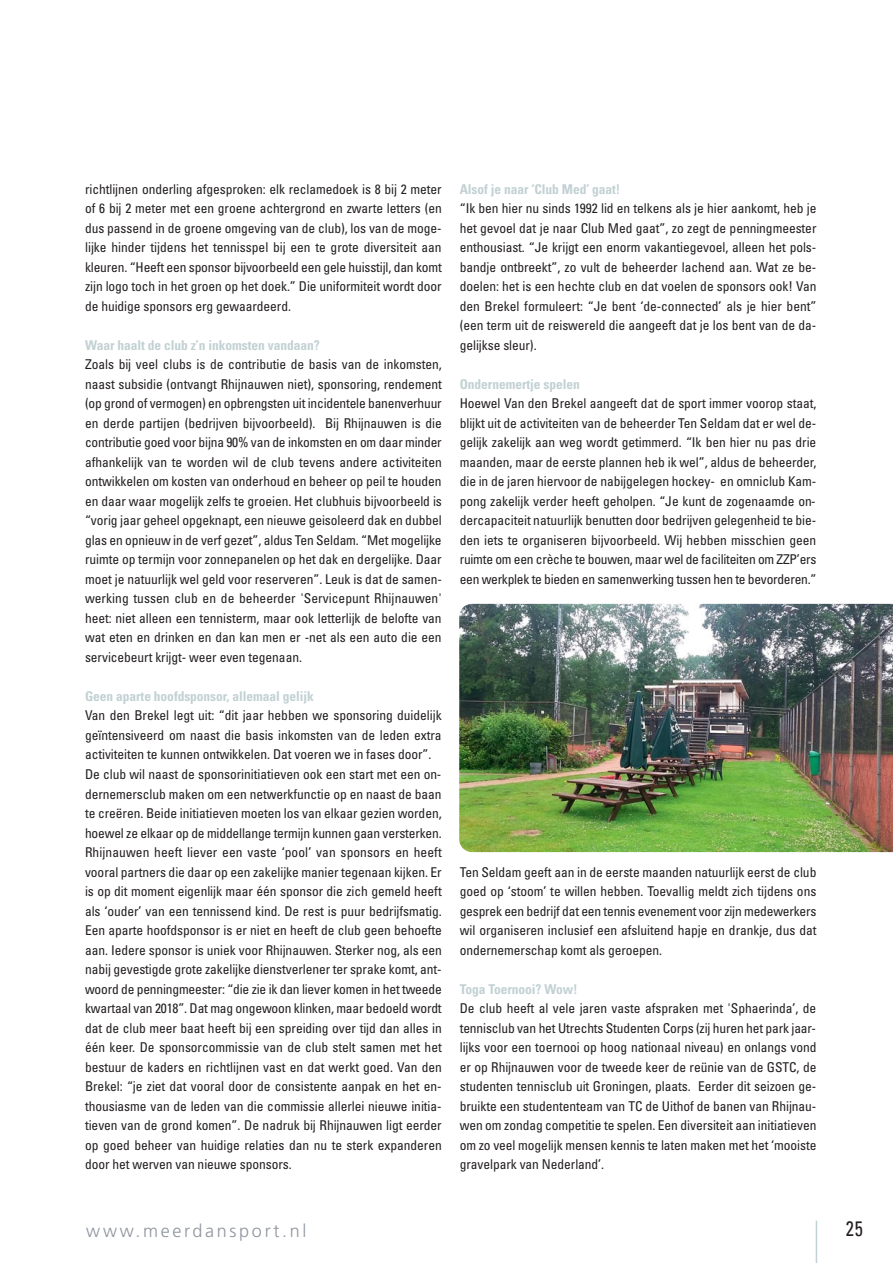
<style>
.page{position:relative;width:893px;height:1263px;background:#fff}
.page>*{position:absolute;margin:0;border:0;box-sizing:border-box;transform-origin:0 0}
.t1{font:condensed 21px "Univers";color:#231f20;scale:.87 1}
.t2{font:300 18px "Frutiger";letter-spacing:.15em;color:#8f949d}
.t3{font:condensed 13.5px/19.5px "Univers";letter-spacing:-.005em;color:#231f20}
.s1{font-weight:700;color:#c2d1d3}
</style>
<div class="page">
<hr style="left:816px;top:1220px;width:1px;height:43px;background:#c2d1d3">
<img style="left:459px;top:604px;width:434px;height:248px">
<p class="t3" style="left:85px;top:181px;width:358px;text-align:justify">richtlijnen onderling afgesproken: elk reclamedoek is 8 bij 2 meter of 6 bij 2 meter met een groene achtergrond en zwarte letters (en dus passend in de groene omgeving van de club), los van de moge&shy;lijke hinder tijdens het tennisspel bij een te grote diversiteit aan kleuren. “Heeft een sponsor bijvoorbeeld een gele huisstijl, dan komt zijn logo toch in het groen op het doek.” Die uniformiteit wordt door de huidige sponsors erg gewaardeerd.</p>
<p class="t3" style="left:85px;top:337px;width:358px"><span class="s1">Waar haalt de club z’n inkomsten vandaan?<br></span>Zoals bij veel clubs is de contributie de basis van de inkomsten, naast subsidie (ontvangt Rhijnauwen niet), sponsoring, rendement (op grond of vermogen) en opbrengsten uit incidentele banenverhuur en derde partijen (bedrijven bijvoorbeeld). Bij Rhijnauwen is die contributie goed voor bijna 90% van de inkomsten en om daar minder afhankelijk van te worden wil de club tevens andere activiteiten ontwikkelen om kosten van onderhoud en beheer op peil te houden en daar waar mogelijk zelfs te groeien. Het clubhuis bijvoorbeeld is “vorig jaar geheel opgeknapt, een nieuwe geisoleerd dak en dubbel glas en opnieuw in de verf gezet”, aldus Ten Seldam. “Met mogelijke ruimte op termijn voor zonnepanelen op het dak en dergelijke. Daar moet je natuurlijk wel geld voor reserveren”. Leuk is dat de samen&shy;werking tussen club en de beheerder 'Servicepunt Rhijnauwen' heet: niet alleen een tennisterm, maar ook letterlijk de belofte van wat eten en drinken en dan kan men er -net als een auto die een servicebeurt krijgt- weer even tegenaan.</p>
<p class="t3" style="left:85px;top:688px;width:358px"><span class="s1">Geen aparte hoofdsponsor, allemaal gelijk<br></span>Van den Brekel legt uit: “dit jaar hebben we sponsoring duidelijk geïntensiveerd om naast die basis inkomsten van de leden extra activiteiten te kunnen ontwikkelen. Dat voeren we in fases door”.<br>De club wil naast de sponsorinitiatieven ook een start met een on&shy;dernemersclub maken om een netwerkfunctie op en naast de baan te creëren. Beide initiatieven moeten los van elkaar gezien worden, hoewel ze elkaar op de middellange termijn kunnen gaan versterken.<br>Rhijnauwen heeft liever een vaste ‘pool’ van sponsors en heeft vooral partners die daar op een zakelijke manier tegenaan kijken. Er is op dit moment eigenlijk maar één sponsor die zich gemeld heeft als ‘ouder’ van een tennissend kind. De rest is puur bedrijfsmatig.<br>Een aparte hoofdsponsor is er niet en heeft de club geen behoefte aan. Iedere sponsor is uniek voor Rhijnauwen. Sterker nog, als een nabij gevestigde grote zakelijke dienstverlener ter sprake komt, ant&shy;woord de penningmeester: “die zie ik dan liever komen in het tweede kwartaal van 2018”. Dat mag ongewoon klinken, maar bedoeld wordt dat de club meer baat heeft bij een spreiding over tijd dan alles in één keer. De sponsorcommissie van de club stelt samen met het bestuur de kaders en richtlijnen vast en dat werkt goed. Van den Brekel: “je ziet dat vooral door de consistente aanpak en het en&shy;thousiasme van de leden van die commissie allerlei nieuwe initia&shy;tieven van de grond komen”. De nadruk bij Rhijnauwen ligt eerder op goed beheer van huidige relaties dan nu te sterk expanderen door het werven van nieuwe sponsors.</p>
<p class="t3" style="left:460px;top:181px;width:358px"><span class="s1">Alsof je naar ‘Club Med’ gaat!<br></span>“Ik ben hier nu sinds 1992 lid en telkens als je hier aankomt, heb je het gevoel dat je naar Club Med gaat”, zo zegt de penningmeester enthousiast. “Je krijgt een enorm vakantiegevoel, alleen het pols&shy;bandje ontbreekt”, zo vult de beheerder lachend aan. Wat ze be&shy;doelen: het is een hechte club en dat voelen de sponsors ook! Van den Brekel formuleert: “Je bent ‘de-connected’ als je hier bent” (een term uit de reiswereld die aangeeft dat je los bent van de da&shy;gelijkse sleur).</p>
<p class="t3" style="left:460px;top:376px;width:358px"><span class="s1">Ondernemertje spelen<br></span>Hoewel Van den Brekel aangeeft dat de sport immer voorop staat, blijkt uit de activiteiten van de beheerder Ten Seldam dat er wel de&shy;gelijk zakelijk aan weg wordt getimmerd. “Ik ben hier nu pas drie maanden, maar de eerste plannen heb ik wel”, aldus de beheerder, die in de jaren hiervoor de nabijgelegen hockey- en omniclub Kam&shy;pong zakelijk verder heeft geholpen. “Je kunt de zogenaamde on&shy;dercapaciteit natuurlijk benutten door bedrijven gelegenheid te bie&shy;den iets te organiseren bijvoorbeeld. Wij hebben misschien geen ruimte om een crèche te bouwen, maar wel de faciliteiten om ZZP’ers een werkplek te bieden en samenwerking tussen hen te bevorderen.”</p>
<p class="t3" style="left:460px;top:863px;width:358px;text-align:justify">Ten Seldam geeft aan in de eerste maanden natuurlijk eerst de club goed op ‘stoom’ te willen hebben. Toevallig meldt zich tijdens ons gesprek een bedrijf dat een tennis evenement voor zijn medewerkers wil organiseren inclusief een afsluitend hapje en drankje, dus dat ondernemerschap komt als geroepen.</p>
<p class="t3" style="left:460px;top:980px;width:358px"><span class="s1">Toga Toernooi? Wow!<br></span>De club heeft al vele jaren vaste afspraken met 'Sphaerinda’, de tennisclub van het Utrechts Studenten Corps (zij huren het park jaar&shy;lijks voor een toernooi op hoog nationaal niveau) en onlangs vond er op Rhijnauwen voor de tweede keer de reünie van de GSTC, de studenten tennisclub uit Groningen, plaats. Eerder dit seizoen ge&shy;bruikte een studententeam van TC de Uithof de banen van Rhijnau&shy;wen om zondag competitie te spelen. Een diversiteit aan initiatieven om zo veel mogelijk mensen kennis te laten maken met het ‘mooiste gravelpark van Nederland’.</p>
<p class="t2" style="left:86px;top:1223px;width:222px">www.meerdansport.nl</p>
<p class="t1" style="left:846px;top:1221px;width:21px">25</p>
</div>
